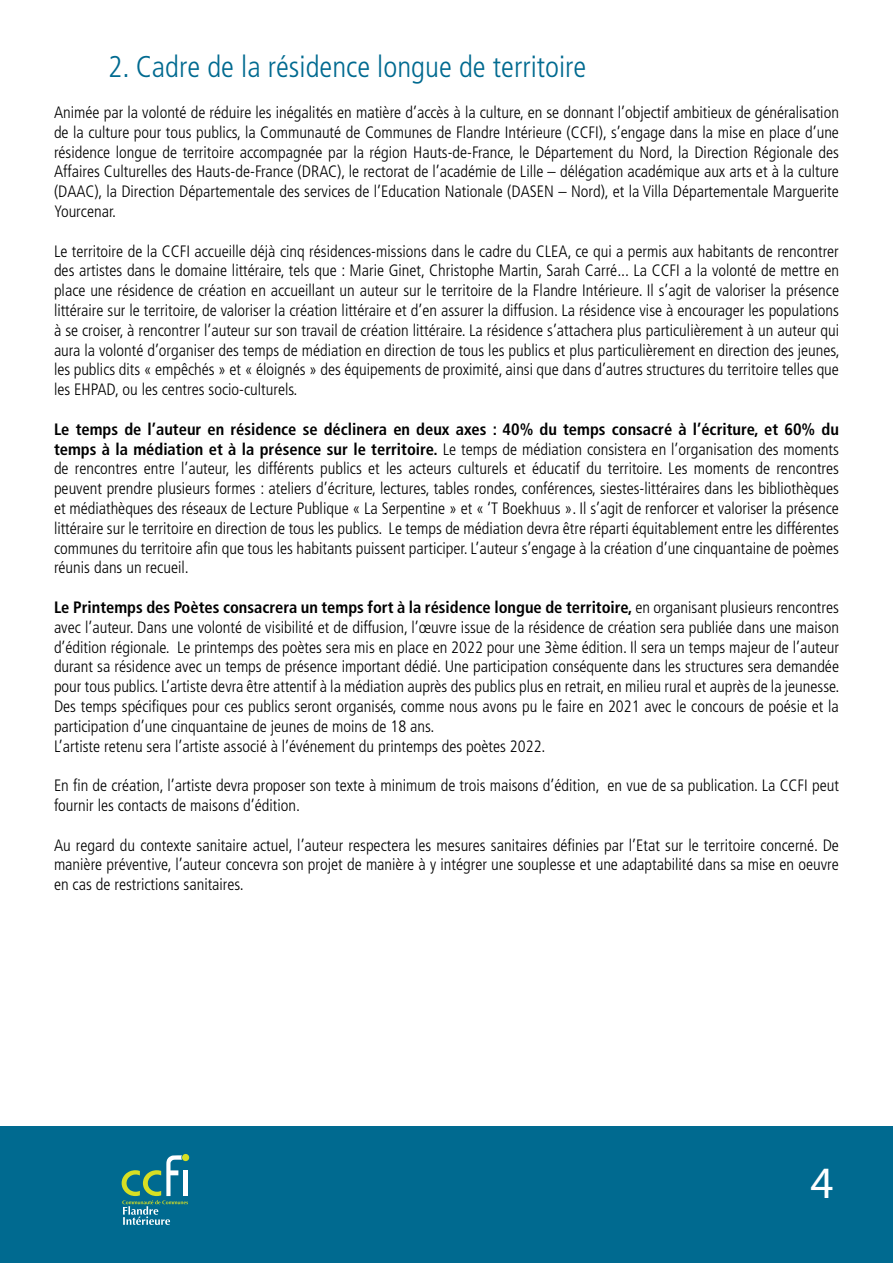
<style>
.page{position:relative;width:893px;height:1263px;background:#fff}
.page>*{position:absolute;margin:0;border:0;box-sizing:border-box;transform-origin:0 0}
.t1{font:45px "Myriad Pro";color:#fff}
.t2{font:300 condensed 30px "Frutiger";color:#006a90}
.t3{font:300 condensed 16.5px/19.8px "Frutiger";color:#000;text-align:justify}
.s1{font-weight:700}
</style>
<div class="page">
<div style="left:0;top:1127px;width:893px;height:136px;background:#006a90"></div>
<svg style="left:121px;top:1154px;width:69px;height:71px"></svg>
<h2 class="t2" style="left:108px;top:49px;width:480px">2. Cadre de la résidence longue de territoire</h2>
<p class="t3" style="left:54px;top:103px;width:786px">Animée par la volonté de réduire les inégalités en matière d’accès à la culture, en se donnant l’objectif ambitieux de généralisation de la culture pour tous publics, la Communauté de Communes de Flandre Intérieure (CCFI), s’engage dans la mise en place d’une résidence longue de territoire accompagnée par la région Hauts-de-France, le Département du Nord, la Direction Régionale des Affaires Culturelles des Hauts-de-France (DRAC), le rectorat de l’académie de Lille – délégation académique aux arts et à la culture (DAAC), la Direction Départementale des services de l’Education Nationale (DASEN – Nord), et la Villa Départementale Marguerite Yourcenar.</p>
<p class="t3" style="left:54px;top:241px;width:787px">Le territoire de la CCFI accueille déjà cinq résidences-missions dans le cadre du CLEA, ce qui a permis aux habitants de rencontrer des artistes dans le domaine littéraire, tels que : Marie Ginet, Christophe Martin, Sarah Carré... La CCFI a la volonté de mettre en place une résidence de création en accueillant un auteur sur le territoire de la Flandre Intérieure. Il s’agit de valoriser la présence littéraire sur le territoire, de valoriser la création littéraire et d’en assurer la diffusion. La résidence vise à encourager les populations à se croiser, à rencontrer l’auteur sur son travail de création littéraire. La résidence s’attachera plus particulièrement à un auteur qui aura la volonté d’organiser des temps de médiation en direction de tous les publics et plus particulièrement en direction des jeunes, les publics dits « empêchés » et « éloignés » des équipements de proximité, ainsi que dans d’autres structures du territoire telles que les EHPAD, ou les centres socio-culturels.</p>
<p class="t3" style="left:54px;top:419px;width:787px"><span class="s1">Le temps de l’auteur en résidence se déclinera en deux axes : 40% du temps consacré à l’écriture, et 60% du temps à la médiation et à la présence sur le territoire.</span> Le temps de médiation consistera en l’organisation des moments de rencontres entre l’auteur, les différents publics et les acteurs culturels et éducatif du territoire. Les moments de rencontres peuvent prendre plusieurs formes : ateliers d’écriture, lectures, tables rondes, conférences, siestes-littéraires dans les bibliothèques et médiathèques des réseaux de Lecture Publique « La Serpentine » et « ‘T Boekhuus ». Il s’agit de renforcer et valoriser la présence littéraire sur le territoire en direction de tous les publics. Le temps de médiation devra être réparti équitablement entre les différentes communes du territoire afin que tous les habitants puissent participer. L’auteur s’engage à la création d’une cinquantaine de poèmes réunis dans un recueil.</p>
<p class="t3" style="left:54px;top:598px;width:787px;text-align:left"><span class="s1">Le Printemps des Poètes consacrera un temps fort à la résidence longue de territoire,</span> en organisant plusieurs rencontres avec l’auteur. Dans une volonté de visibilité et de diffusion, l’œuvre issue de la résidence de création sera publiée dans une maison d’édition régionale. Le printemps des poètes sera mis en place en 2022 pour une 3ème édition. Il sera un temps majeur de l’auteur durant sa résidence avec un temps de présence important dédié. Une participation conséquente dans les structures sera demandée pour tous publics. L’artiste devra être attentif à la médiation auprès des publics plus en retrait, en milieu rural et auprès de la jeunesse.<br>Des temps spécifiques pour ces publics seront organisés, comme nous avons pu le faire en 2021 avec le concours de poésie et la participation d’une cinquantaine de jeunes de moins de 18 ans.<br>L’artiste retenu sera l’artiste associé à l’événement du printemps des poètes 2022.</p>
<p class="t3" style="left:54px;top:776px;width:786px">En fin de création, l’artiste devra proposer son texte à minimum de trois maisons d’édition, en vue de sa publication. La CCFI peut fournir les contacts de maisons d’édition.</p>
<p class="t3" style="left:54px;top:835px;width:786px">Au regard du contexte sanitaire actuel, l’auteur respectera les mesures sanitaires définies par l’Etat sur le territoire concerné. De manière préventive, l’auteur concevra son projet de manière à y intégrer une souplesse et une adaptabilité dans sa mise en oeuvre en cas de restrictions sanitaires.</p>
<h1 class="t1" style="left:811px;top:1155px;width:25px">4</h1>
</div>
